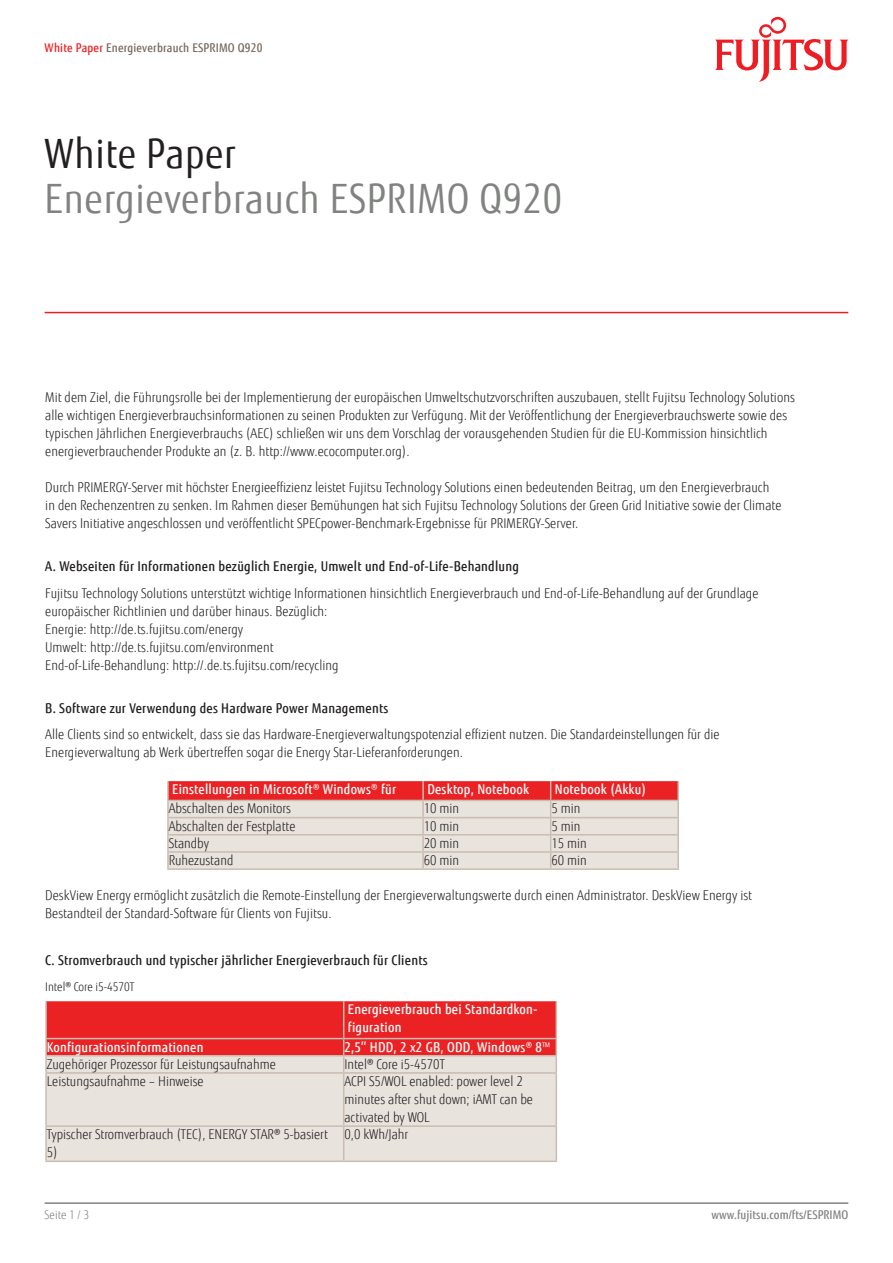
<style>
.page{position:relative;width:893px;height:1263px;background:#fff}
.page>*{position:absolute;margin:0;border:0;box-sizing:border-box;transform-origin:0 0}
.Product_Title_Name{font:40.5px "Fujitsu Sans";letter-spacing:.02em;color:#818381;scale:.9 1}
.Document_Title{font:40.5px "Fujitsu Sans";letter-spacing:.02em;color:#231f20;scale:.9 1}
.BoMBody1stpage{font:300 13.5px/18px "Fujitsu Sans";letter-spacing:.005em;color:#231f20;scale:.9 1}
.BoMBody{font:300 13.5px/18px "Fujitsu Sans";color:#231f20;scale:.9 1}
.FeatureHeading{font:500 13.5px "Fujitsu Sans";letter-spacing:.02em;color:#231f20;scale:.9 1}
.FeatureBenefitHeadin{font:500 13.5px/18px "Fujitsu Sans";letter-spacing:.02em;color:#fff;scale:.9 1}
.RunningHeader{font:500 12px "Fujitsu Sans";letter-spacing:.02em;color:#78695d;scale:.9 1}
.RunningFooter_R{font:500 12px "Fujitsu Sans";letter-spacing:.005em;color:#818381;scale:.9 1}
.BoMBodyBold{font:300 12px "Fujitsu Sans";color:#231f20;scale:.9 1}
.RunningFooter_L{font:300 12px "Fujitsu Sans";letter-spacing:.005em;color:#818381;scale:.9 1}
.s1{color:#eb2223}
.s2{font-weight:300}
</style>
<div class="page">
<hr style="left:45px;top:1202px;width:803px;height:2px;background:#818381">
<hr style="left:45px;top:312px;width:803px;height:1px;background:#ee1d23">
<svg style="left:715px;top:17px;width:133px;height:65px"></svg>
<div style="left:47px;top:1074px;width:509px;height:86px;background:#e9e3de"></div>
<svg style="left:45px;top:1001px;width:512px;height:71px;background:#e85453"></svg>
<hr style="left:45px;top:1072px;width:299px;height:2px;background:#c9bcb1">
<hr style="left:45px;top:1074px;width:2px;height:51px;background:#c9bcb1">
<hr style="left:344px;top:1072px;width:213px;height:2px;background:#c9bcb1">
<hr style="left:343px;top:1074px;width:1px;height:51px;background:#c9bcb1">
<hr style="left:556px;top:1074px;width:1px;height:51px;background:#c9bcb1">
<hr style="left:45px;top:1125px;width:299px;height:2px;background:#c9bcb1">
<hr style="left:45px;top:1160px;width:299px;height:2px;background:#c9bcb1">
<hr style="left:45px;top:1127px;width:2px;height:33px;background:#c9bcb1">
<hr style="left:344px;top:1125px;width:213px;height:2px;background:#c9bcb1">
<hr style="left:344px;top:1160px;width:213px;height:2px;background:#c9bcb1">
<hr style="left:343px;top:1127px;width:1px;height:33px;background:#c9bcb1">
<hr style="left:556px;top:1127px;width:1px;height:33px;background:#c9bcb1">
<hr style="left:167px;top:868px;width:256px;height:2px;background:#c9bcb1">
<hr style="left:423px;top:868px;width:128px;height:2px;background:#c9bcb1">
<hr style="left:551px;top:868px;width:128px;height:2px;background:#c9bcb1">
<svg style="left:167px;top:781px;width:512px;height:88px;background:#e6b7b3"></svg>
<p class="RunningHeader" style="left:45px;top:40px;width:244px"><span class="s1">White Paper</span> Energieverbrauch ESPRIMO Q920</p>
<p class="Document_Title" style="left:45px;top:130px;width:214px">White Paper</p>
<p class="Product_Title_Name" style="left:45px;top:175px;width:576px">Energieverbrauch ESPRIMO Q920</p>
<p class="BoMBody1stpage" style="left:45px;top:389px;width:834px">Mit dem Ziel, die Führungsrolle bei der Implementierung der europäischen Umweltschutzvorschriften auszubauen, stellt Fujitsu Technology Solutions alle wichtigen Energieverbrauchsinformationen zu seinen Produkten zur Verfügung. Mit der Veröffentlichung der Energieverbrauchswerte sowie des typischen Jährlichen Energieverbrauchs (AEC) schließen wir uns dem Vorschlag der vorausgehenden Studien für die EU-Kommission hinsichtlich energieverbrauchender Produkte an (z. B. http://www.ecocomputer.org).</p>
<p class="BoMBody1stpage" style="left:45px;top:479px;width:819px">Durch PRIMERGY-Server mit höchster Energieeffizienz leistet Fujitsu Technology Solutions einen bedeutenden Beitrag, um den Energieverbrauch in den Rechenzentren zu senken. Im Rahmen dieser Bemühungen hat sich Fujitsu Technology Solutions der Green Grid Initiative sowie der Climate<br>Savers Initiative angeschlossen und veröffentlicht SPECpower-Benchmark-Ergebnisse für PRIMERGY-Server.</p>
<p class="FeatureHeading" style="left:45px;top:558px;width:528px">A. Webseiten für Informationen bezüglich Energie, Umwelt und End-of-Life-Behandlung</p>
<p class="BoMBody1stpage" style="left:45px;top:584px;width:794px">Fujitsu Technology Solutions unterstützt wichtige Informationen hinsichtlich Energieverbrauch und End-of-Life-Behandlung auf der Grundlage europäischer Richtlinien und darüber hinaus. Bezüglich:</p>
<p class="BoMBody1stpage" style="left:45px;top:620px;width:221px">Energie: http://de.ts.fujitsu.com/energy</p>
<p class="BoMBody1stpage" style="left:45px;top:638px;width:255px">Umwelt: http://de.ts.fujitsu.com/environment</p>
<p class="BoMBody1stpage" style="left:45px;top:656px;width:327px">End-of-Life-Behandlung: http://.de.ts.fujitsu.com/recycling</p>
<p class="FeatureHeading" style="left:45px;top:699px;width:383px">B. Software zur Verwendung des Hardware Power Managements</p>
<p class="BoMBody1stpage" style="left:45px;top:725px;width:751px">Alle Clients sind so entwickelt, dass sie das Hardware-Energieverwaltungspotenzial effizient nutzen. Die Standardeinstellungen für die<br>Energieverwaltung ab Werk übertreffen sogar die Energy Star-Lieferanforderungen.</p>
<p class="FeatureBenefitHeadin" style="left:172px;top:780px;width:250px">Einstellungen in Microsoft<span class="s2">®</span> Windows<span class="s2">®</span> für</p>
<p class="FeatureBenefitHeadin" style="left:427px;top:780px;width:115px">Desktop, Notebook</p>
<p class="FeatureBenefitHeadin" style="left:555px;top:780px;width:103px">Notebook (Akku)</p>
<p class="BoMBody" style="left:169px;top:800px;width:137px">Abschalten des Monitors</p>
<p class="BoMBody" style="left:424px;top:800px;width:41px">10 min</p>
<p class="BoMBody" style="left:551px;top:800px;width:34px">5 min</p>
<p class="BoMBody" style="left:169px;top:817px;width:142px">Abschalten der Festplatte</p>
<p class="BoMBody" style="left:424px;top:817px;width:41px">10 min</p>
<p class="BoMBody" style="left:551px;top:817px;width:34px">5 min</p>
<p class="BoMBody" style="left:169px;top:834px;width:46px">Standby</p>
<p class="BoMBody" style="left:424px;top:834px;width:41px">20 min</p>
<p class="BoMBody" style="left:551px;top:834px;width:41px">15 min</p>
<p class="BoMBody" style="left:169px;top:851px;width:73px">Ruhezustand</p>
<p class="BoMBody" style="left:424px;top:851px;width:41px">60 min</p>
<p class="BoMBody" style="left:551px;top:851px;width:41px">60 min</p>
<p class="BoMBody1stpage" style="left:45px;top:886px;width:787px">DeskView Energy ermöglicht zusätzlich die Remote-Einstellung der Energieverwaltungswerte durch einen Administrator. DeskView Energy ist<br>Bestandteil der Standard-Software für Clients von Fujitsu.</p>
<p class="FeatureHeading" style="left:45px;top:952px;width:426px">C. Stromverbrauch und typischer jährlicher Energieverbrauch für Clients</p>
<p class="BoMBodyBold" style="left:45px;top:980px;width:101px">Intel® Core i5-4570T</p>
<p class="FeatureBenefitHeadin" style="left:348px;top:1000px;width:212px">Energieverbrauch bei Standardkon&shy;figuration</p>
<p class="FeatureBenefitHeadin" style="left:47px;top:1038px;width:176px">Konfigurationsinformationen</p>
<p class="FeatureBenefitHeadin" style="left:344px;top:1038px;width:230px">2,5’’ HDD, 2 x2 GB, ODD, Windows<span class="s2">®</span> 8<span class="s2">™</span></p>
<p class="BoMBody" style="left:47px;top:1055px;width:256px">Zugehöriger Prozessor für Leistungsaufnahme</p>
<p class="BoMBody" style="left:344px;top:1055px;width:113px">Intel® Core i5-4570T</p>
<p class="BoMBody" style="left:47px;top:1072px;width:176px">Leistungsaufnahme – Hinweise</p>
<p class="BoMBody" style="left:344px;top:1072px;width:211px">ACPI S5/WOL enabled: power level 2 minutes after shut down; iAMT can be activated by WOL</p>
<p class="BoMBody" style="left:47px;top:1125px;width:314px">Typischer Stromverbrauch (TEC), ENERGY STAR® 5-basiert<br>5)</p>
<p class="BoMBody" style="left:344px;top:1125px;width:73px">0,0 kWh/Jahr</p>
<p class="RunningFooter_L" style="left:45px;top:1208px;width:51px">Seite 1 / 3</p>
<p class="RunningFooter_R" style="left:711px;top:1208px;width:153px">www.fujitsu.com/fts/ESPRIMO</p>
</div>
